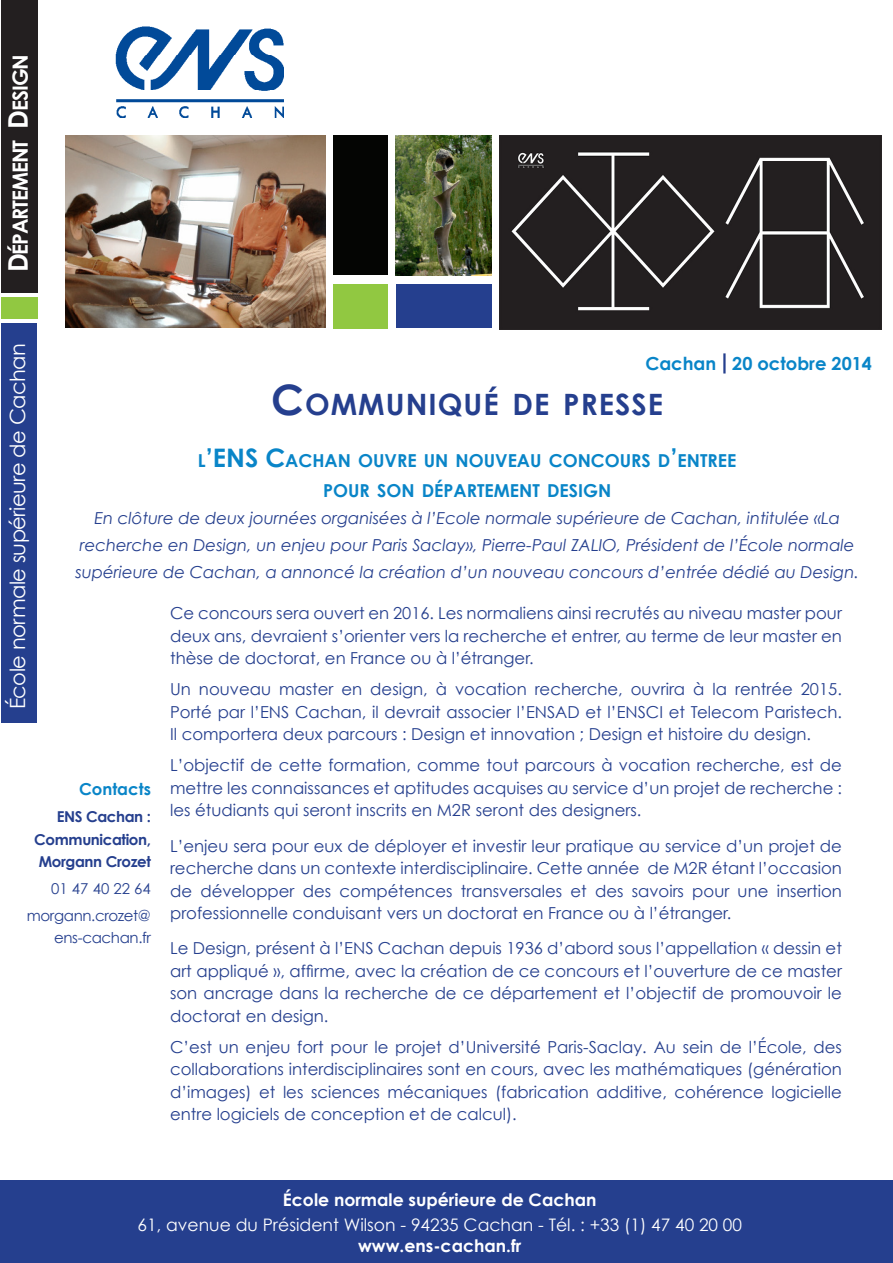
<style>
.page{position:relative;width:893px;height:1263px;background:#fff}
.page>*{position:absolute;margin:0;border:0;box-sizing:border-box;transform-origin:0 0}
.t1{font:700 29.4px "Century Gothic";letter-spacing:.035em;color:#253f8e}
.t2{font:21px "Century Gothic";letter-spacing:-.025em;color:#fff}
.t3{font:700 21px "Century Gothic";letter-spacing:-.05em;color:#fff}
.t4{font:700 18px "Century Gothic";color:#0985c8}
.t5{font:700 17.85px "Century Gothic";color:#0985c8}
.t6{font:17.25px/20.7px "Century Gothic";color:#fff;text-align:center}
.t7{font:700 17.25px "Century Gothic";color:#fff}
.t8{font:16.5px/22.5px "Century Gothic";color:#253f8e;text-align:justify}
.t9{font:italic 16.5px/27px "Century Gothic";color:#253f8e;text-align:center}
.t10{font:700 16.5px "Century Gothic";color:#0985c8}
.t11{font:15px/22.5px "Century Gothic";letter-spacing:-.025em;color:#253f8e;text-align:right}
.t12{font:700 15px/22.5px "Century Gothic";letter-spacing:-.025em;color:#253f8e;text-align:justify}
.s1{font-size:27px}
.s2{font-size:42px}
.s3{font-size:25.5px}
.s4{font-weight:700}
</style>
<div class="page">
<img style="left:115px;top:26px;width:168px;height:91px">
<div style="left:333px;top:136px;width:55px;height:139px;background:#040503"></div>
<div style="left:333px;top:284px;width:55px;height:45px;background:#91c841"></div>
<div style="left:396px;top:285px;width:95px;height:43px;background:#253f8e"></div>
<img style="left:66px;top:136px;width:260px;height:192px">
<img style="left:396px;top:136px;width:95px;height:139px">
<div style="left:1px;top:0;width:36px;height:292px;background:#231f20"></div>
<div style="left:1px;top:297px;width:36px;height:22px;background:#91c841"></div>
<div style="left:1px;top:323px;width:35px;height:400px;background:#253f8e"></div>
<hr style="left:723px;top:353px;width:3px;height:20px;background:#253f8e">
<div style="left:0;top:1181px;width:893px;height:82px;background:#253f8e"></div>
<img style="left:500px;top:136px;width:381px;height:193px">
<p class="t3" style="left:7px;top:272px;width:220px;rotate:-90deg"><span class="s1">D</span>ÉPARTEMENT <span class="s1">D</span>ESIGN</p>
<p class="t2" style="left:5px;top:709px;width:368px;rotate:-90deg">École normale supérieure de Cachan</p>
<p class="t4" style="left:645px;top:352px;width:72px">Cachan</p>
<p class="t4" style="left:732px;top:352px;width:141px">20 octobre 2014</p>
<p class="t1" style="left:271px;top:385px;width:344px"><span class="s2">C</span>OMMUNIQUÉ DE PRESSE</p>
<p class="t5" style="left:198px;top:449px;width:530px">L<span class="s3">’ENS C</span>ACHAN OUVRE UN NOUVEAU CONCOURS D<span class="s3">’</span>ENTREE</p>
<p class="t5" style="left:323px;top:480px;width:287px">POUR SON DÉPARTEMENT DESIGN</p>
<p class="t9" style="left:75px;top:505px;width:785px">En clôture de deux journées organisées à l’Ecole normale supérieure de Cachan, intitulée «La recherche en Design, un enjeu pour Paris Saclay», Pierre-Paul ZALIO, Président de l’École normale supérieure de Cachan, a annoncé la création d’un nouveau concours d’entrée dédié au Design.</p>
<p class="t8" style="left:170px;top:602px;width:673px">Ce concours sera ouvert en 2016. Les normaliens ainsi recrutés au niveau master pour deux ans, devraient s’orienter vers la recherche et entrer, au terme de leur master en thèse de doctorat, en France ou à l’étranger.</p>
<p class="t8" style="left:170px;top:678px;width:673px">Un nouveau master en design, à vocation recherche, ouvrira à la rentrée 2015.<br>Porté par l’ENS Cachan, il devrait associer l’ENSAD et l’ENSCI et Telecom Paristech.<br>Il comportera deux parcours : Design et innovation ; Design et histoire du design.</p>
<p class="t8" style="left:170px;top:754px;width:673px">L’objectif de cette formation, comme tout parcours à vocation recherche, est de mettre les connaissances et aptitudes acquises au service d’un projet de recherche : les étudiants qui seront inscrits en M2R seront des designers.</p>
<p class="t8" style="left:170px;top:834px;width:673px">L’enjeu sera pour eux de déployer et investir leur pratique au service d’un projet de recherche dans un contexte interdisciplinaire. Cette année de M2R étant l’occasion de développer des compétences transversales et des savoirs pour une insertion professionnelle conduisant vers un doctorat en France ou à l’étranger.</p>
<p class="t8" style="left:170px;top:937px;width:673px">Le Design, présent à l’ENS Cachan depuis 1936 d’abord sous l’appellation « dessin et art appliqué », affirme, avec la création de ce concours et l’ouverture de ce master son ancrage dans la recherche de ce département et l’objectif de promouvoir le doctorat en design.</p>
<p class="t8" style="left:170px;top:1035px;width:673px">C’est un enjeu fort pour le projet d’Université Paris-Saclay. Au sein de l’École, des collaborations interdisciplinaires sont en cours, avec les mathématiques (génération d’images) et les sciences mécaniques (fabrication additive, cohérence logicielle entre logiciels de conception et de calcul).</p>
<p class="t10" style="left:79px;top:779px;width:73px">Contacts</p>
<p class="t12" style="left:34px;top:805px;width:118px;text-indent:22px">ENS Cachan :<br>Communication, Morgann Crozet</p>
<p class="t11" style="left:51px;top:877px;width:101px">01 47 40 22 64</p>
<p class="t11" style="left:27px;top:904px;width:126px">morgann.crozet@ ens-cachan.fr</p>
<p class="t7" style="left:283px;top:1189px;width:315px">École normale supérieure de Cachan</p>
<p class="t6" style="left:137px;top:1214px;width:606px">61, avenue du Président Wilson - 94235 Cachan - Tél. : +33 (1) 47 40 20 00 <span class="s4">www.ens-cachan.fr</span></p>
</div>
